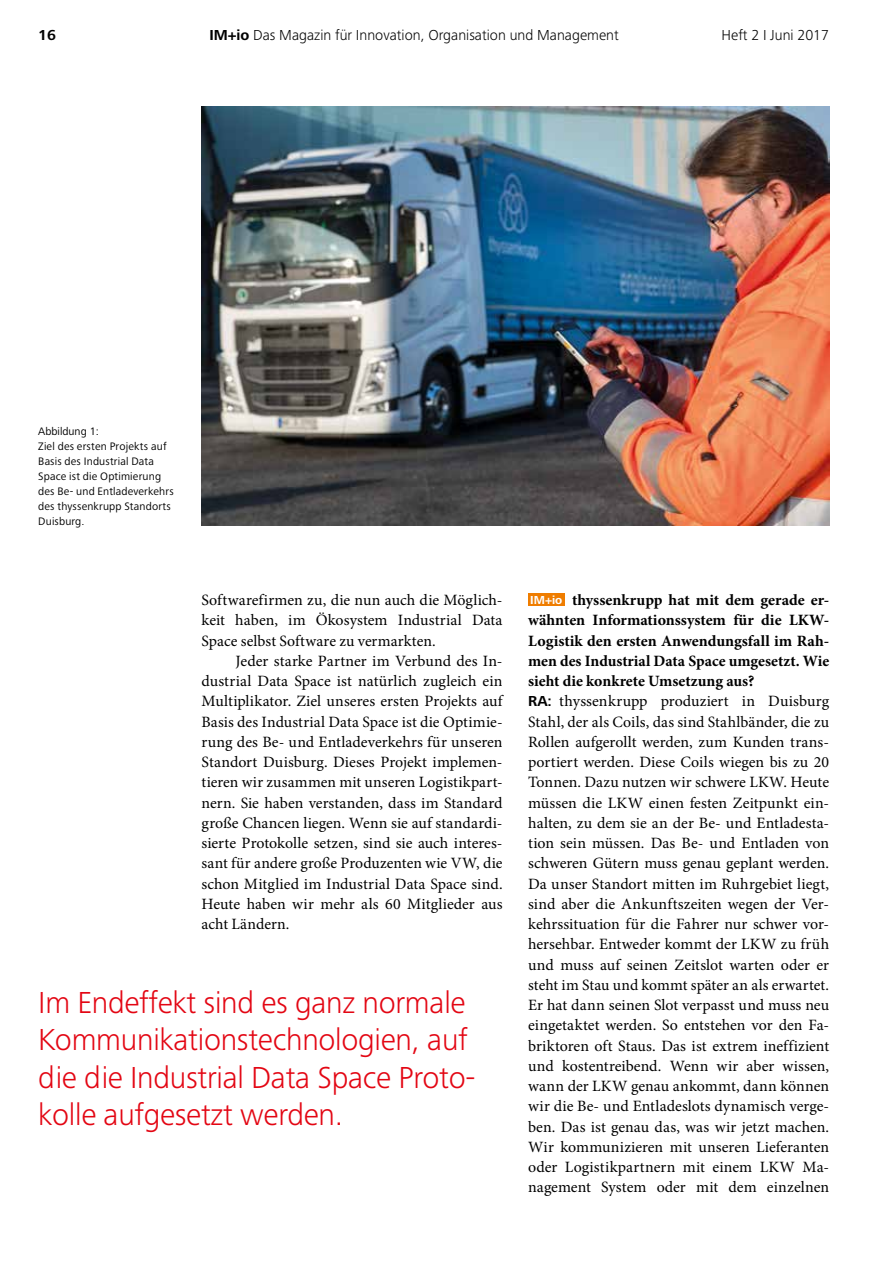
<style>
.page{position:relative;width:893px;height:1263px;background:#fff}
.page>*{position:absolute;margin:0;border:0;box-sizing:border-box;transform-origin:0 0}
.t1{font:300 31.5px/37.5px "Frutiger Next Pro";letter-spacing:-.01em;color:#e30613}
.t2{font:15.75px/20.2px "Minion Pro";color:#000;text-align:justify}
.t3{font:300 15px "Frutiger Next Pro";color:#000}
.t4{font:700 15px "Frutiger Next Pro";color:#000}
.t5{font:11.25px/15px "Frutiger Next Pro";letter-spacing:.015em;color:#000}
.s1{font-weight:700}
.s2{font-family:"Frutiger Next Pro";font-weight:700;font-size:12px;color:#fff}
.s3{font-family:"Frutiger Next Pro";font-weight:700;font-size:15px}
</style>
<div class="page">
<div style="left:528px;top:593px;width:36px;height:13px;background:#ef7d00"></div>
<img style="left:202px;top:106px;width:627px;height:419px">
<p class="t4" style="left:38px;top:27px;width:19px">16</p>
<p class="t3" style="left:209px;top:27px;width:411px"><span class="s1">IM+io</span> Das Magazin für Innovation, Organisation und Management</p>
<p class="t3" style="left:722px;top:27px;width:109px">Heft 2 I Juni 2017</p>
<p class="t5" style="left:38px;top:424px;width:137px">Abbildung 1:<br>Ziel des ersten Projekts auf<br>Basis des Industrial Data<br>Space ist die Optimierung des Be- und Entladeverkehrs des thyssenkrupp Standorts<br>Duisburg.</p>
<p class="t2" style="left:202px;top:590px;width:303px">Softwarefirmen zu, die nun auch die Möglich&shy;keit haben, im Ökosystem Industrial Data Space selbst Software zu vermarkten.</p>
<p class="t2" style="left:202px;top:651px;width:303px;text-indent:34px">Jeder starke Partner im Verbund des In&shy;dustrial Data Space ist natürlich zugleich ein Multiplikator. Ziel unseres ersten Projekts auf Basis des Industrial Data Space ist die Optimie&shy;rung des Be- und Entladeverkehrs für unseren Standort Duisburg. Dieses Projekt implemen&shy;tieren wir zusammen mit unseren Logistikpart&shy;nern. Sie haben verstanden, dass im Standard große Chancen liegen. Wenn sie auf standardi&shy;sierte Protokolle setzen, sind sie auch interes&shy;sant für andere große Produzenten wie VW, die schon Mitglied im Industrial Data Space sind.<br>Heute haben wir mehr als 60 Mitglieder aus acht Ländern.</p>
<h1 class="t1" style="left:38px;top:983px;width:439px">Im Endeffekt sind es ganz normale<br>Kommunikationstechnologien, auf die die Industrial Data Space Proto&shy;kolle aufgesetzt werden.</h1>
<p class="t2" style="left:528px;top:590px;width:303px;text-align:left"><span class="s2">IM+io</span> <span class="s1">thyssenkrupp hat mit dem gerade er&shy;wähnten Informationssystem für die LKW-Logistik den ersten Anwendungsfall im Rah&shy;men des Industrial Data Space umgesetzt. Wie sieht die konkrete Umsetzung aus?<br></span><span class="s3">RA:</span> thyssenkrupp produziert in Duisburg Stahl, der als Coils, das sind Stahlbänder, die zu Rollen aufgerollt werden, zum Kunden trans&shy;portiert werden. Diese Coils wiegen bis zu 20<br>Tonnen. Dazu nutzen wir schwere LKW. Heute müssen die LKW einen festen Zeitpunkt ein&shy;halten, zu dem sie an der Be- und Entladesta&shy;tion sein müssen. Das Be- und Entladen von schweren Gütern muss genau geplant werden.<br>Da unser Standort mitten im Ruhrgebiet liegt, sind aber die Ankunftszeiten wegen der Ver&shy;kehrssituation für die Fahrer nur schwer vor&shy;hersehbar. Entweder kommt der LKW zu früh und muss auf seinen Zeitslot warten oder er steht im Stau und kommt später an als erwartet.<br>Er hat dann seinen Slot verpasst und muss neu eingetaktet werden. So entstehen vor den Fa&shy;briktoren oft Staus. Das ist extrem ineffizient und kostentreibend. Wenn wir aber wissen, wann der LKW genau ankommt, dann können wir die Be- und Entladeslots dynamisch verge&shy;ben. Das ist genau das, was wir jetzt machen.<br>Wir kommunizieren mit unseren Lieferanten oder Logistikpartnern mit einem LKW Ma&shy;nagement System oder mit dem einzelnen</p>
</div>
